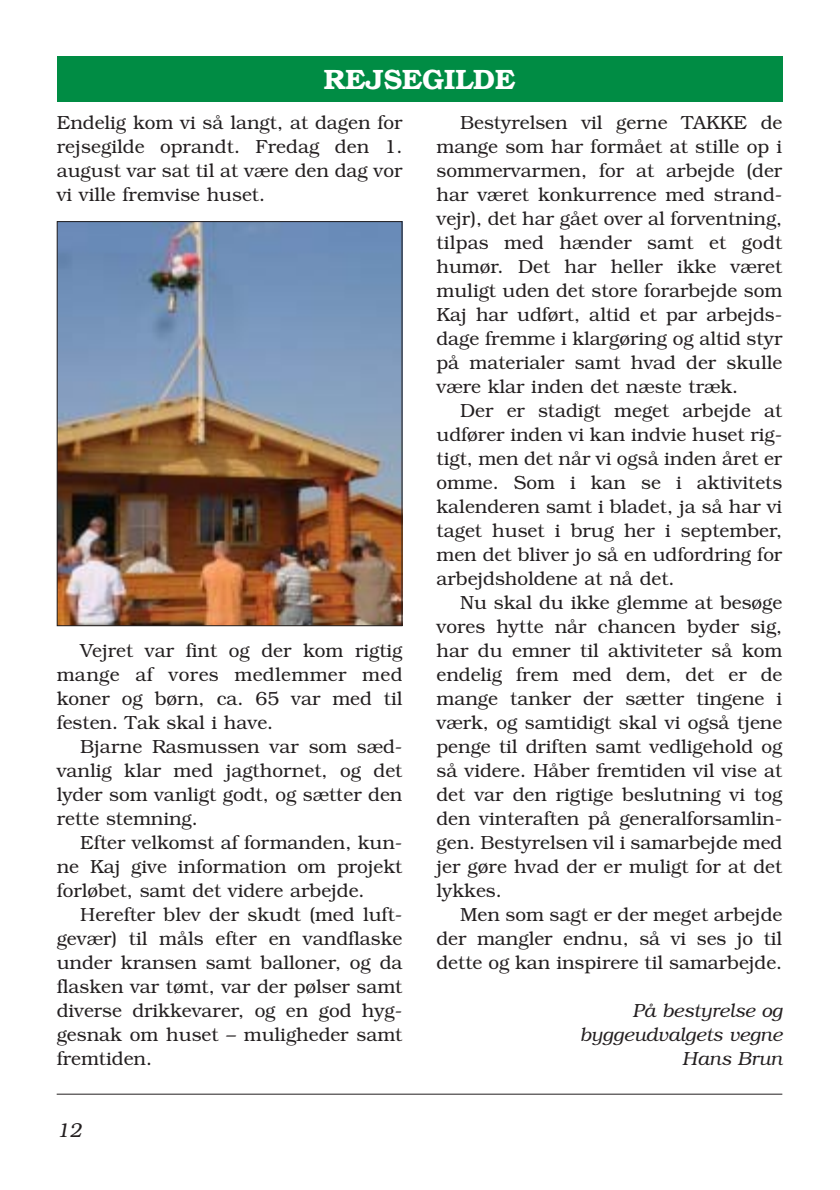
<style>
.page{position:relative;width:840px;height:1190px;background:#fff}
.page>*{position:absolute;margin:0;border:0;box-sizing:border-box;transform-origin:0 0}
.t1{font:600 28px "Bookman";color:#fff}
.t2{font:italic 300 20px "Bookman";color:#231f20}
.t3{font:300 19px/24px "Bookman";color:#231f20;text-align:justify}
.t4{font:italic 300 19px/24px "Bookman";color:#231f20;text-align:right}
</style>
<div class="page">
<hr style="left:57px;top:1094px;width:725px;height:1px;background:#231f20">
<div style="left:57px;top:57px;width:725px;height:45px;background:#008c44"></div>
<img style="left:59px;top:223px;width:342px;height:401px">
<div style="left:57px;top:221px;width:346px;height:405px;border:1px solid #231f20"></div>
<h1 class="t1" style="left:324px;top:69px;width:193px">REJSEGILDE</h1>
<p class="t3" style="left:57px;top:112px;width:347px">Endelig kom vi så langt, at dagen for rejsegilde oprandt. Fredag den 1. august var sat til at være den dag vor vi ville fremvise huset.</p>
<p class="t3" style="left:437px;top:112px;width:347px;text-indent:24px">Bestyrelsen vil gerne TAKKE de mange som har formået at stille op i sommervarmen, for at arbejde (der har været konkurrence med strand&shy;vejr), det har gået over al forventning, tilpas med hænder samt et godt humør. Det har heller ikke været muligt uden det store forarbejde som Kaj har udført, altid et par arbejds&shy;dage fremme i klargøring og altid styr på materialer samt hvad der skulle være klar inden det næste træk.</p>
<p class="t3" style="left:437px;top:400px;width:347px;text-indent:24px">Der er stadigt meget arbejde at udfører inden vi kan indvie huset rig&shy;tigt, men det når vi også inden året er omme. Som i kan se i aktivitets kalenderen samt i bladet, ja så har vi taget huset i brug her i september, men det bliver jo så en udfordring for arbejdsholdene at nå det.</p>
<p class="t3" style="left:437px;top:592px;width:347px;text-indent:24px">Nu skal du ikke glemme at besøge vores hytte når chancen byder sig, har du emner til aktiviteter så kom endelig frem med dem, det er de mange tanker der sætter tingene i værk, og samtidigt skal vi også tjene penge til driften samt vedligehold og så videre. Håber fremtiden vil vise at det var den rigtige beslutning vi tog den vinteraften på generalforsamlin&shy;gen. Bestyrelsen vil i samarbejde med jer gøre hvad der er muligt for at det lykkes.</p>
<p class="t3" style="left:437px;top:904px;width:347px;text-indent:24px">Men som sagt er der meget arbejde der mangler endnu, så vi ses jo til dette og kan inspirere til samarbejde.</p>
<p class="t4" style="left:580px;top:1000px;width:204px">På bestyrelse og byggeudvalgets vegne<br>Hans Brun</p>
<p class="t3" style="left:57px;top:640px;width:347px;text-indent:24px">Vejret var fint og der kom rigtig mange af vores medlemmer med koner og børn, ca. 65 var med til festen. Tak skal i have.</p>
<p class="t3" style="left:57px;top:736px;width:347px;text-indent:24px">Bjarne Rasmussen var som sæd&shy;vanlig klar med jagthornet, og det lyder som vanligt godt, og sætter den rette stemning.</p>
<p class="t3" style="left:57px;top:832px;width:347px;text-indent:24px">Efter velkomst af formanden, kun&shy;ne Kaj give information om projekt forløbet, samt det videre arbejde.</p>
<p class="t3" style="left:57px;top:904px;width:347px;text-indent:24px">Herefter blev der skudt (med luft&shy;gevær) til måls efter en vandflaske under kransen samt balloner, og da flasken var tømt, var der pølser samt diverse drikkevarer, og en god hyg&shy;gesnak om huset – muligheder samt fremtiden.</p>
<p class="t2" style="left:57px;top:1123px;width:26px">12</p>
</div>
